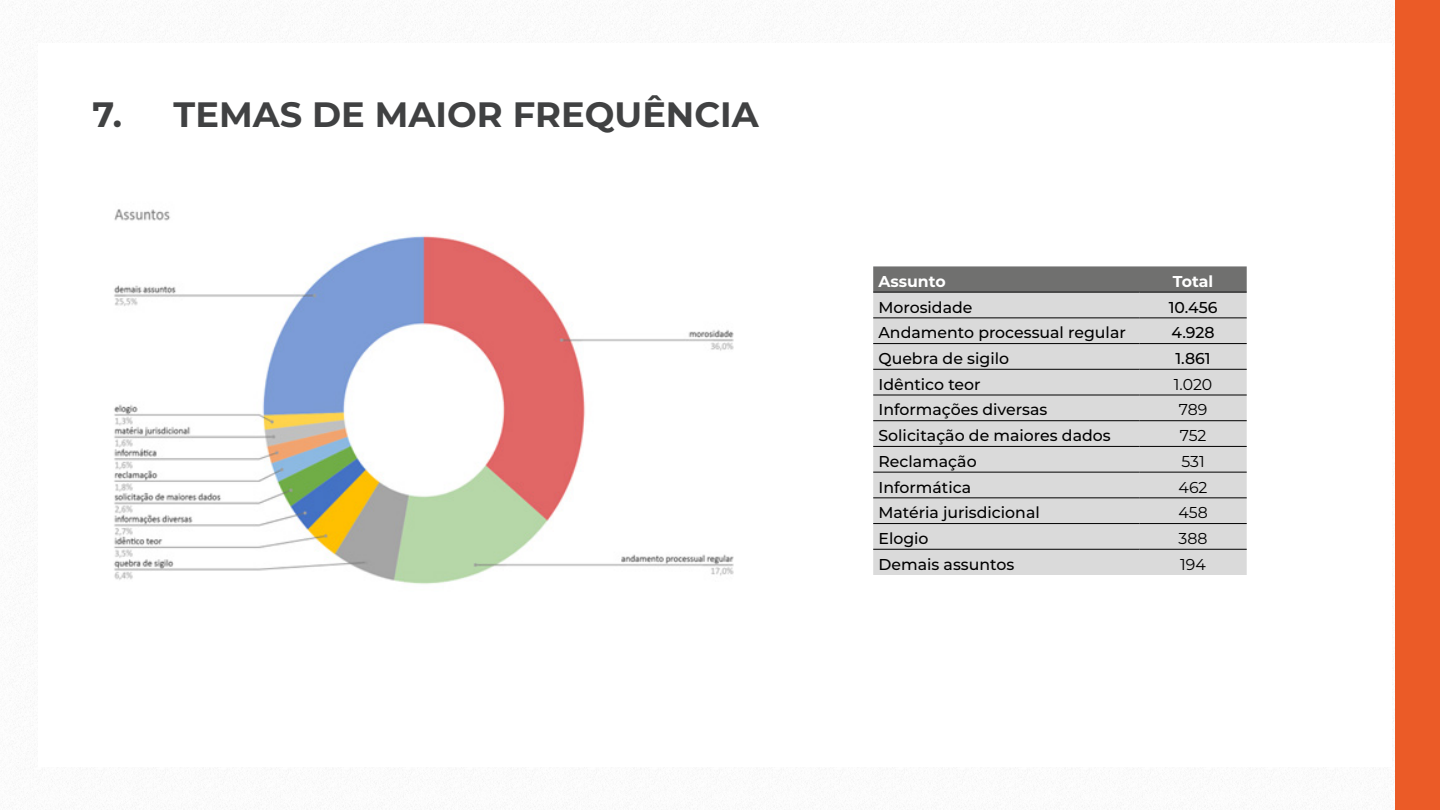
<style>
.page{position:relative;width:1440px;height:810px;background:#fff}
.page>*{position:absolute;margin:0;border:0;box-sizing:border-box;transform-origin:0 0}
.t1{font:700 35.25px "Montserrat";color:#404142}
.t2{font:500 15.75px "Montserrat";color:#000}
.t3{font:15.75px "Montserrat";color:#000}
.t4{font:700 15.75px "Montserrat";color:#fff}
</style>
<div class="page">
<div style="left:1396px;top:0;width:44px;height:810px;background:#eb5b27"></div>
<img style="left:114px;top:209px;width:620px;height:375px">
<svg style="left:873px;top:266px;width:374px;height:26px;background:#717170"></svg>
<div style="left:873px;top:293px;width:374px;height:282px;background:#dadada"></div>
<hr style="left:873px;top:292px;width:266px;height:1px;background:#000">
<hr style="left:1139px;top:292px;width:108px;height:1px;background:#000">
<hr style="left:873px;top:318px;width:266px;height:1px;background:#000">
<hr style="left:1139px;top:318px;width:108px;height:1px;background:#000">
<hr style="left:873px;top:343px;width:266px;height:1px;background:#000">
<hr style="left:1139px;top:343px;width:108px;height:1px;background:#000">
<hr style="left:873px;top:369px;width:266px;height:1px;background:#000">
<hr style="left:1139px;top:369px;width:108px;height:1px;background:#000">
<hr style="left:873px;top:395px;width:266px;height:1px;background:#000">
<hr style="left:1139px;top:395px;width:108px;height:1px;background:#000">
<hr style="left:873px;top:421px;width:266px;height:1px;background:#000">
<hr style="left:1139px;top:421px;width:108px;height:1px;background:#000">
<hr style="left:873px;top:446px;width:266px;height:1px;background:#000">
<hr style="left:1139px;top:446px;width:108px;height:1px;background:#000">
<hr style="left:873px;top:472px;width:266px;height:1px;background:#000">
<hr style="left:1139px;top:472px;width:108px;height:1px;background:#000">
<hr style="left:873px;top:498px;width:266px;height:1px;background:#000">
<hr style="left:1139px;top:498px;width:108px;height:1px;background:#000">
<hr style="left:873px;top:523px;width:266px;height:1px;background:#000">
<hr style="left:1139px;top:523px;width:108px;height:1px;background:#000">
<hr style="left:873px;top:549px;width:266px;height:1px;background:#000">
<hr style="left:1139px;top:549px;width:108px;height:1px;background:#000">
<h1 class="t1" style="left:93px;top:89px;width:668px">7. TEMAS DE MAIOR FREQUÊNCIA</h1>
<p class="t4" style="left:878px;top:270px;width:69px">Assunto</p>
<p class="t4" style="left:1173px;top:270px;width:42px">Total</p>
<p class="t2" style="left:878px;top:296px;width:96px">Morosidade</p>
<p class="t2" style="left:1169px;top:296px;width:50px">10.456</p>
<p class="t2" style="left:878px;top:322px;width:249px">Andamento processual regular</p>
<p class="t2" style="left:1172px;top:322px;width:45px">4.928</p>
<p class="t2" style="left:878px;top:347px;width:132px">Quebra de sigilo</p>
<p class="t2" style="left:1176px;top:347px;width:37px">1.861</p>
<p class="t2" style="left:878px;top:373px;width:104px">Idêntico teor</p>
<p class="t3" style="left:1174px;top:373px;width:40px">1.020</p>
<p class="t2" style="left:878px;top:399px;width:170px">Informações diversas</p>
<p class="t3" style="left:1179px;top:399px;width:30px">789</p>
<p class="t2" style="left:878px;top:425px;width:234px">Solicitação de maiores dados</p>
<p class="t3" style="left:1180px;top:425px;width:28px">752</p>
<p class="t2" style="left:878px;top:450px;width:100px">Reclamação</p>
<p class="t3" style="left:1181px;top:451px;width:25px">531</p>
<p class="t2" style="left:878px;top:476px;width:94px">Informática</p>
<p class="t3" style="left:1179px;top:476px;width:30px">462</p>
<p class="t2" style="left:878px;top:502px;width:163px">Matéria jurisdicional</p>
<p class="t3" style="left:1178px;top:502px;width:31px">458</p>
<p class="t2" style="left:878px;top:527px;width:52px">Elogio</p>
<p class="t3" style="left:1179px;top:528px;width:30px">388</p>
<p class="t2" style="left:878px;top:553px;width:137px">Demais assuntos</p>
<p class="t3" style="left:1180px;top:553px;width:27px">194</p>
</div>
